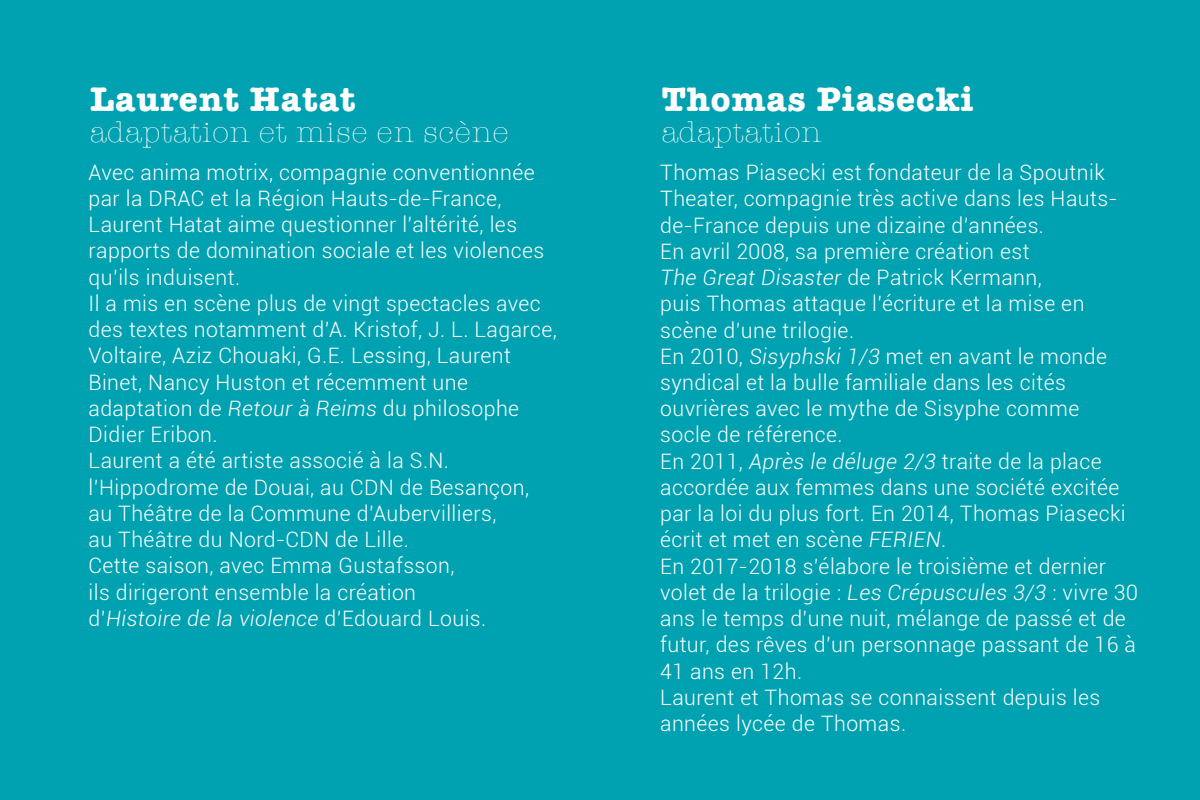
<style>
.page{position:relative;width:1200px;height:800px;background:#00a2b1}
.page>*{position:absolute;margin:0;border:0;box-sizing:border-box;transform-origin:0 0}
.t1{font:700 35px "American Typewriter";letter-spacing:.03em;color:#fff}
.t2{font:300 30px "American Typewriter";letter-spacing:.03em;color:#fff}
.t3{font:300 21.25px/26.2px "Roboto";letter-spacing:.02em;color:#fff}
.s1{font-style:italic}
</style>
<div class="page">
<h1 class="t1" style="left:90px;top:69px;width:267px">Laurent Hatat</h1>
<h2 class="t2" style="left:90px;top:110px;width:420px">adaptation et mise en scène</h2>
<h1 class="t1" style="left:662px;top:69px;width:313px">Thomas Piasecki</h1>
<h2 class="t2" style="left:662px;top:110px;width:161px">adaptation</h2>
<p class="t3" style="left:89px;top:158px;width:470px">Avec anima motrix, compagnie conventionnée par la DRAC et la Région Hauts-de-France, Laurent Hatat aime questionner l’altérité, les rapports de domination sociale et les violences qu’ils induisent.<br>Il a mis en scène plus de vingt spectacles avec des textes notamment d’A. Kristof, J. L. Lagarce, Voltaire, Aziz Chouaki, G.E. Lessing, Laurent Binet, Nancy Huston et récemment une adaptation de <span class="s1">Retour à Reims</span> du philosophe Didier Eribon.<br>Laurent a été artiste associé à la S.N. l’Hippodrome de Douai, au CDN de Besançon, au Théâtre de la Commune d’Aubervilliers,<br>au Théâtre du Nord-CDN de Lille.<br>Cette saison, avec Emma Gustafsson,<br>ils dirigeront ensemble la création<br>d’<span class="s1">Histoire de la violence</span> d’Edouard Louis.</p>
<p class="t3" style="left:660px;top:159px;width:479px">Thomas Piasecki est fondateur de la Spoutnik Theater, compagnie très active dans les Hauts&shy;de-France depuis une dizaine d’années.<br>En avril 2008, sa première création est<br><span class="s1">The Great Disaster</span> de Patrick Kermann,<br>puis Thomas attaque l’écriture et la mise en scène d’une trilogie.<br>En 2010, <span class="s1">Sisyphski 1/3</span> met en avant le monde syndical et la bulle familiale dans les cités ouvrières avec le mythe de Sisyphe comme<br>socle de référence.<br>En 2011, <span class="s1">Après le déluge 2/3</span> traite de la place accordée aux femmes dans une société excitée par la loi du plus fort. En 2014, Thomas Piasecki écrit et met en scène <span class="s1">FERIEN</span>.<br>En 2017-2018 s’élabore le troisième et dernier volet de la trilogie : <span class="s1">Les Crépuscules 3/3</span> : vivre 30 ans le temps d’une nuit, mélange de passé et de futur, des rêves d’un personnage passant de 16 à 41 ans en 12h.<br>Laurent et Thomas se connaissent depuis les années lycée de Thomas.</p>
</div>
